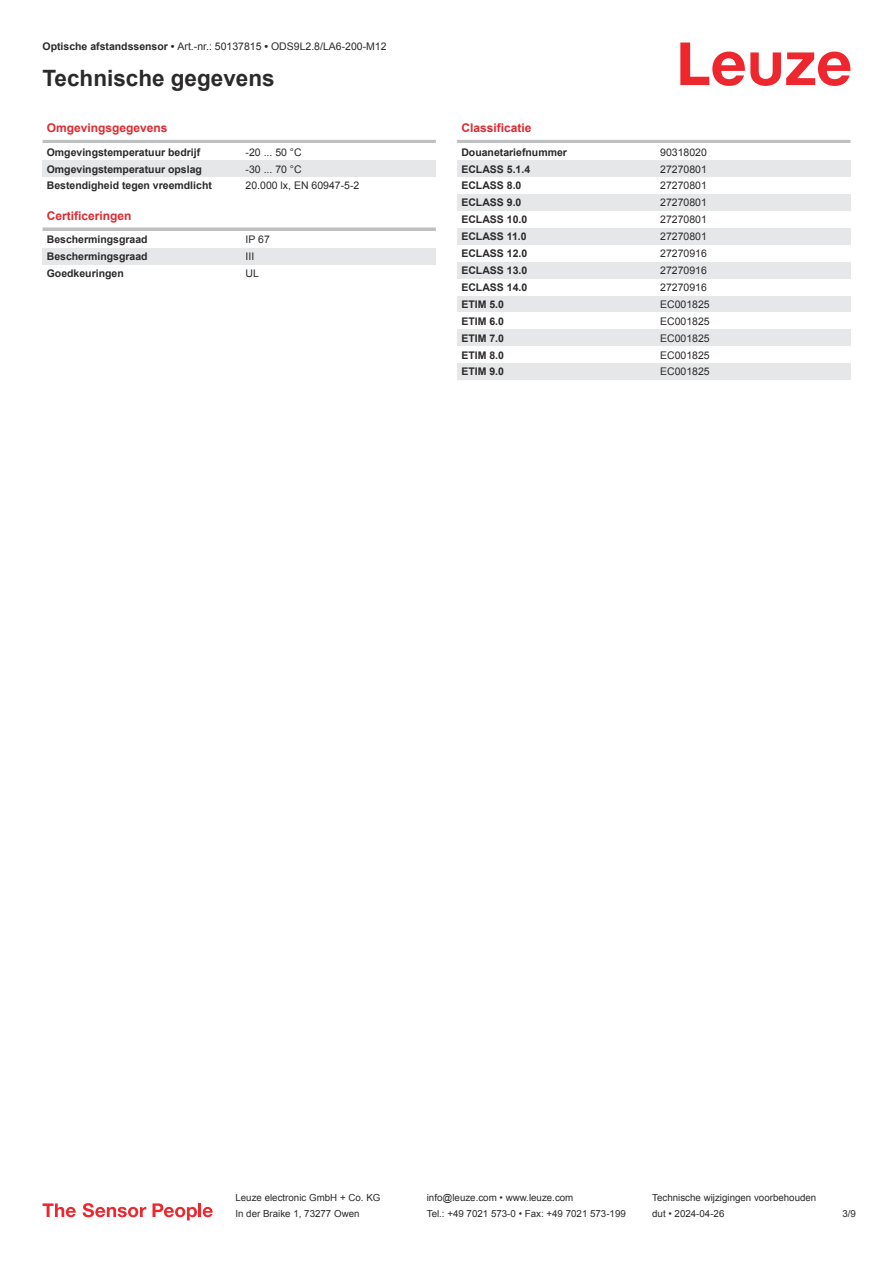
<style>
.page{position:relative;width:893px;height:1263px;background:#fff}
.page>*{position:absolute;margin:0;border:0;box-sizing:border-box;transform-origin:0 0}
.t1{font:700 22.5px "Arial";color:#2b292a}
.t2{font:700 12px "Arial";color:#db2a30}
.t3{font:700 10.5px "Arial";color:#2b292a}
.t4{font:10.5px "Arial";color:#2b292a}
.t5{font:9.75px "Arial";color:#2b292a}
.s1{font-weight:700}
</style>
<div class="page">
<svg style="left:680px;top:43px;width:170px;height:43px"></svg>
<hr style="left:43px;top:140px;width:393px;height:3px;background:#bdbfc1">
<div style="left:43px;top:160px;width:199px;height:17px;background:#e6e7e9"></div>
<div style="left:242px;top:160px;width:194px;height:17px;background:#e6e7e9"></div>
<svg style="left:43px;top:227px;width:393px;height:4px;background:#c4c6c8"></svg>
<div style="left:43px;top:248px;width:199px;height:17px;background:#e6e7e9"></div>
<div style="left:242px;top:248px;width:194px;height:17px;background:#e6e7e9"></div>
<hr style="left:457px;top:140px;width:393px;height:3px;background:#bdbfc1">
<div style="left:457px;top:160px;width:200px;height:17px;background:#e6e7e9"></div>
<div style="left:657px;top:160px;width:193px;height:17px;background:#e6e7e9"></div>
<div style="left:457px;top:194px;width:200px;height:17px;background:#e6e7e9"></div>
<div style="left:657px;top:194px;width:193px;height:17px;background:#e6e7e9"></div>
<div style="left:457px;top:228px;width:200px;height:17px;background:#e6e7e9"></div>
<div style="left:657px;top:228px;width:193px;height:17px;background:#e6e7e9"></div>
<div style="left:457px;top:262px;width:200px;height:17px;background:#e6e7e9"></div>
<div style="left:657px;top:262px;width:193px;height:17px;background:#e6e7e9"></div>
<div style="left:457px;top:296px;width:200px;height:16px;background:#e6e7e9"></div>
<div style="left:657px;top:296px;width:193px;height:16px;background:#e6e7e9"></div>
<div style="left:457px;top:329px;width:200px;height:17px;background:#e6e7e9"></div>
<div style="left:657px;top:329px;width:193px;height:17px;background:#e6e7e9"></div>
<div style="left:457px;top:363px;width:200px;height:17px;background:#e6e7e9"></div>
<div style="left:657px;top:363px;width:193px;height:17px;background:#e6e7e9"></div>
<svg style="left:43px;top:1203px;width:33px;height:14px"></svg>
<svg style="left:83px;top:1203px;width:63px;height:14px"></svg>
<svg style="left:153px;top:1203px;width:44px;height:17px"></svg>
<hr style="left:198px;top:1203px;width:3px;height:14px;background:#ed272d">
<svg style="left:203px;top:1207px;width:10px;height:10px"></svg>
<p class="t4" style="left:43px;top:43px;width:346px"><span class="s1">Optische afstandssensor •</span> Art.-nr.: 50137815 <span class="s1">•</span> ODS9L2.8/LA6-200-M12</p>
<h1 class="t1" style="left:43px;top:70px;width:234px">Technische gegevens</h1>
<p class="t2" style="left:47px;top:123px;width:122px">Omgevingsgegevens</p>
<p class="t3" style="left:47px;top:148px;width:155px">Omgevingstemperatuur bedrijf</p>
<p class="t4" style="left:246px;top:148px;width:58px">-20 ... 50 °C</p>
<p class="t3" style="left:47px;top:165px;width:157px">Omgevingstemperatuur opslag</p>
<p class="t4" style="left:246px;top:165px;width:58px">-30 ... 70 °C</p>
<p class="t3" style="left:47px;top:182px;width:167px">Bestendigheid tegen vreemdlicht</p>
<p class="t4" style="left:246px;top:182px;width:115px">20.000 lx, EN 60947-5-2</p>
<p class="t2" style="left:47px;top:211px;width:86px">Certificeringen</p>
<p class="t3" style="left:47px;top:236px;width:102px">Beschermingsgraad</p>
<p class="t4" style="left:246px;top:236px;width:26px">IP 67</p>
<p class="t3" style="left:47px;top:252px;width:102px">Beschermingsgraad</p>
<p class="t4" style="left:246px;top:252px;width:10px">III</p>
<p class="t3" style="left:47px;top:269px;width:79px">Goedkeuringen</p>
<p class="t4" style="left:246px;top:269px;width:15px">UL</p>
<p class="t2" style="left:461px;top:123px;width:72px">Classificatie</p>
<p class="t3" style="left:461px;top:148px;width:107px">Douanetariefnummer</p>
<p class="t4" style="left:660px;top:148px;width:48px">90318020</p>
<p class="t3" style="left:461px;top:165px;width:70px">ECLASS 5.1.4</p>
<p class="t4" style="left:660px;top:165px;width:48px">27270801</p>
<p class="t3" style="left:461px;top:182px;width:62px">ECLASS 8.0</p>
<p class="t4" style="left:660px;top:182px;width:48px">27270801</p>
<p class="t3" style="left:461px;top:199px;width:62px">ECLASS 9.0</p>
<p class="t4" style="left:660px;top:199px;width:48px">27270801</p>
<p class="t3" style="left:461px;top:216px;width:67px">ECLASS 10.0</p>
<p class="t4" style="left:660px;top:216px;width:48px">27270801</p>
<p class="t3" style="left:461px;top:233px;width:67px">ECLASS 11.0</p>
<p class="t4" style="left:660px;top:232px;width:48px">27270801</p>
<p class="t3" style="left:461px;top:249px;width:67px">ECLASS 12.0</p>
<p class="t4" style="left:660px;top:249px;width:48px">27270916</p>
<p class="t3" style="left:461px;top:266px;width:67px">ECLASS 13.0</p>
<p class="t4" style="left:660px;top:266px;width:48px">27270916</p>
<p class="t3" style="left:461px;top:283px;width:67px">ECLASS 14.0</p>
<p class="t4" style="left:660px;top:283px;width:48px">27270916</p>
<p class="t3" style="left:461px;top:300px;width:44px">ETIM 5.0</p>
<p class="t4" style="left:660px;top:300px;width:51px">EC001825</p>
<p class="t3" style="left:461px;top:317px;width:44px">ETIM 6.0</p>
<p class="t4" style="left:660px;top:317px;width:51px">EC001825</p>
<p class="t3" style="left:461px;top:334px;width:44px">ETIM 7.0</p>
<p class="t4" style="left:660px;top:334px;width:51px">EC001825</p>
<p class="t3" style="left:461px;top:351px;width:44px">ETIM 8.0</p>
<p class="t4" style="left:660px;top:351px;width:51px">EC001825</p>
<p class="t3" style="left:461px;top:368px;width:44px">ETIM 9.0</p>
<p class="t4" style="left:660px;top:368px;width:51px">EC001825</p>
<p class="t5" style="left:235px;top:1194px;width:146px">Leuze electronic GmbH + Co. KG</p>
<p class="t5" style="left:427px;top:1194px;width:148px">info@leuze.com • www.leuze.com</p>
<p class="t5" style="left:652px;top:1194px;width:166px">Technische wijzigingen voorbehouden</p>
<p class="t5" style="left:235px;top:1210px;width:126px">In der Braike 1, 73277 Owen</p>
<p class="t5" style="left:427px;top:1210px;width:201px">Tel.: +49 7021 573-0 • Fax: +49 7021 573-199</p>
<p class="t5" style="left:652px;top:1210px;width:74px">dut • 2024-04-26</p>
<p class="t5" style="left:842px;top:1210px;width:15px">3 /9</p>
</div>
